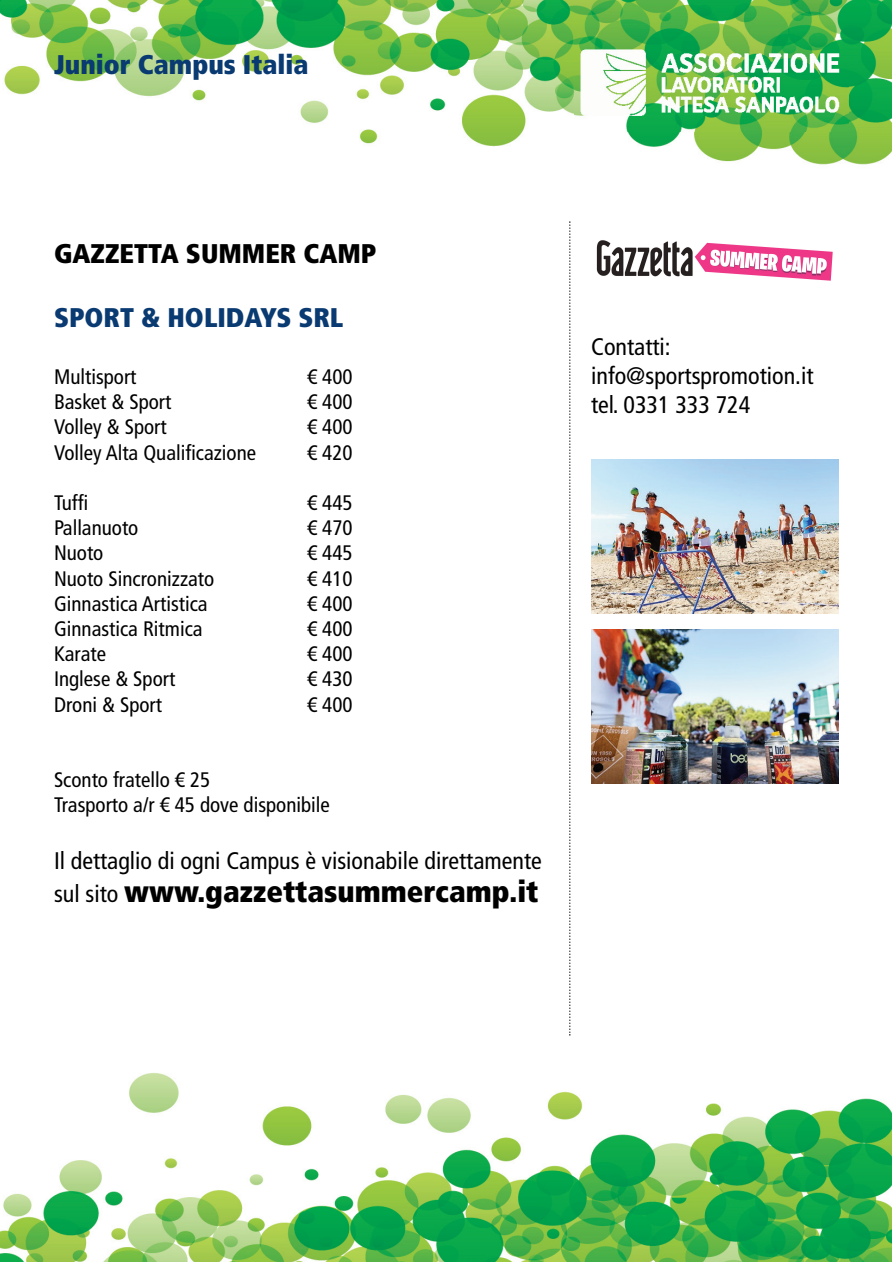
<style>
.page{position:relative;width:893px;height:1263px;background:#fff}
.page>*{position:absolute;margin:0;border:0;box-sizing:border-box;transform-origin:0 0}
.t1{font:900 condensed 30px "Frutiger LT Com";color:#000}
.t2{font:900 condensed 27px "Frutiger LT Com";color:#093a71}
.t3{font:900 condensed 27px "Frutiger LT Com";color:#000}
.t4{font:condensed 24px/28.8px "Frutiger LT Com";color:#000}
.t5{font:condensed 21px/25.2px "Frutiger LT Com";color:#000}
.s1{font-weight:400;font-size:24px}
</style>
<div class="page">
<img style="left:0;top:0;width:892px;height:1262px">
<img style="left:574px;top:46px;width:274px;height:85px">
<svg style="left:569px;top:221px;width:2px;height:814px"></svg>
<div style="left:591px;top:207px;width:248px;height:104px;background:#fff"></div>
<img style="left:596px;top:240px;width:237px;height:41px">
<img style="left:591px;top:459px;width:248px;height:154px">
<img style="left:591px;top:629px;width:248px;height:154px">
<p class="t2" style="left:54px;top:48px;width:256px">Junior Campus Italia</p>
<p class="t3" style="left:54px;top:237px;width:324px">GAZZETTA SUMMER CAMP</p>
<p class="t2" style="left:54px;top:301px;width:291px">SPORT &amp; HOLIDAYS SRL</p>
<p class="t5" style="left:54px;top:364px;width:84px">Multisport</p>
<p class="t5" style="left:307px;top:364px;width:47px">€ 400</p>
<p class="t5" style="left:54px;top:389px;width:119px">Basket &amp; Sport</p>
<p class="t5" style="left:307px;top:389px;width:47px">€ 400</p>
<p class="t5" style="left:54px;top:415px;width:114px">Volley &amp; Sport</p>
<p class="t5" style="left:307px;top:415px;width:47px">€ 400</p>
<p class="t5" style="left:54px;top:440px;width:204px">Volley Alta Qualificazione</p>
<p class="t5" style="left:307px;top:440px;width:47px">€ 420</p>
<p class="t5" style="left:54px;top:490px;width:36px">Tuffi</p>
<p class="t5" style="left:307px;top:490px;width:47px">€ 445</p>
<p class="t5" style="left:54px;top:515px;width:86px">Pallanuoto</p>
<p class="t5" style="left:307px;top:515px;width:47px">€ 470</p>
<p class="t5" style="left:54px;top:541px;width:51px">Nuoto</p>
<p class="t5" style="left:307px;top:541px;width:47px">€ 445</p>
<p class="t5" style="left:54px;top:566px;width:162px">Nuoto Sincronizzato</p>
<p class="t5" style="left:307px;top:566px;width:47px">€ 410</p>
<p class="t5" style="left:54px;top:591px;width:155px">Ginnastica Artistica</p>
<p class="t5" style="left:307px;top:591px;width:47px">€ 400</p>
<p class="t5" style="left:54px;top:616px;width:150px">Ginnastica Ritmica</p>
<p class="t5" style="left:307px;top:616px;width:47px">€ 400</p>
<p class="t5" style="left:54px;top:641px;width:54px">Karate</p>
<p class="t5" style="left:307px;top:641px;width:47px">€ 400</p>
<p class="t5" style="left:54px;top:667px;width:123px">Inglese &amp; Sport</p>
<p class="t5" style="left:307px;top:667px;width:47px">€ 430</p>
<p class="t5" style="left:54px;top:692px;width:110px">Droni &amp; Sport</p>
<p class="t5" style="left:307px;top:692px;width:47px">€ 400</p>
<p class="t5" style="left:54px;top:767px;width:277px">Sconto fratello € 25<br>Trasporto a/r € 45 dove disponibile</p>
<p class="t4" style="left:54px;top:846px;width:489px">Il dettaglio di ogni Campus è visionabile direttamente</p>
<h1 class="t1" style="left:54px;top:873px;width:486px"><span class="s1">sul sito</span> www.gazzettasummercamp.it</h1>
<p class="t4" style="left:591px;top:333px;width:224px">Contatti: info@sportspromotion.it tel. 0331 333 724</p>
</div>
